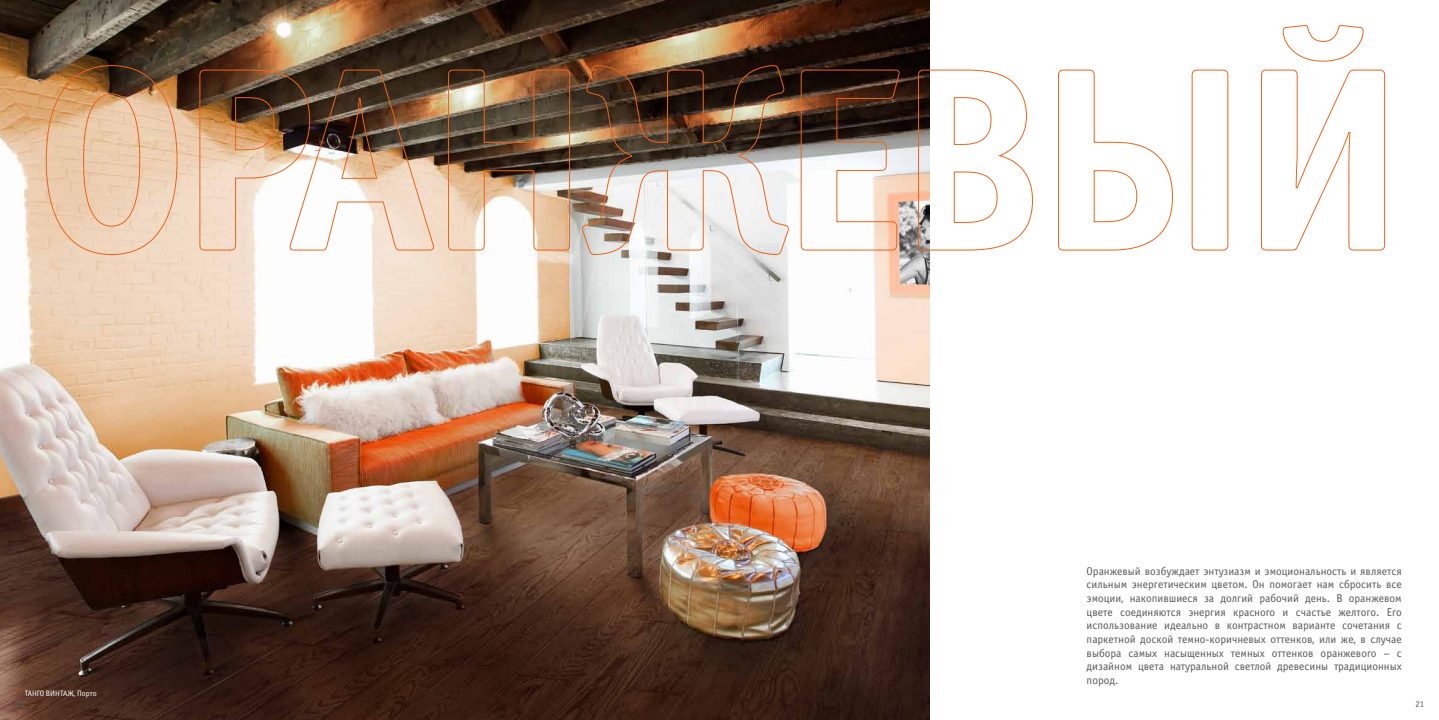
<style>
.page{position:relative;width:1439px;height:720px;background:#fff}
.page>*{position:absolute;margin:0;border:0;box-sizing:border-box;transform-origin:0 0}
.t1{font:11.38px/13.7px "Officina Sans C";color:#58595b;text-align:justify}
.t2{font:8.75px "Officina Sans ITC Pro";color:#58595b}
.t3{font:7.88px "Officina Sans C";color:#fff}
</style>
<div class="page">
<img style="left:0;top:0;width:929px;height:719px">
<svg style="left:45px;top:65px;width:133px;height:190px"></svg>
<img style="left:199px;top:69px;width:235px;height:182px">
<img style="left:448px;top:69px;width:122px;height:182px">
<img style="left:581px;top:65px;width:208px;height:191px">
<svg style="left:800px;top:69px;width:99px;height:182px"></svg>
<svg style="left:917px;top:69px;width:116px;height:182px"></svg>
<svg style="left:1058px;top:69px;width:170px;height:182px"></svg>
<svg style="left:1261px;top:25px;width:124px;height:226px"></svg>
<p class="t3" style="left:25px;top:689px;width:73px">танго винтаж, Порто</p>
<p class="t1" style="left:1086px;top:564px;width:317px">Оранжевый возбуждает энтузиазм и эмоциональность и является сильным энергетическим цветом. Он помогает нам сбросить все эмоции, накопившиеся за долгий рабочий день. В оранжевом цвете соединяются энергия красного и счастье желтого. Его использование идеально в контрастном варианте сочетания с паркетной доской темно-коричневых оттенков, или же, в случае выбора самых насыщенных темных оттенков оранжевого – с дизайном цвета натуральной светлой древесины традиционных пород.</p>
<p class="t2" style="left:15px;top:699px;width:10px">20</p>
<p class="t2" style="left:1415px;top:699px;width:10px">21</p>
</div>
